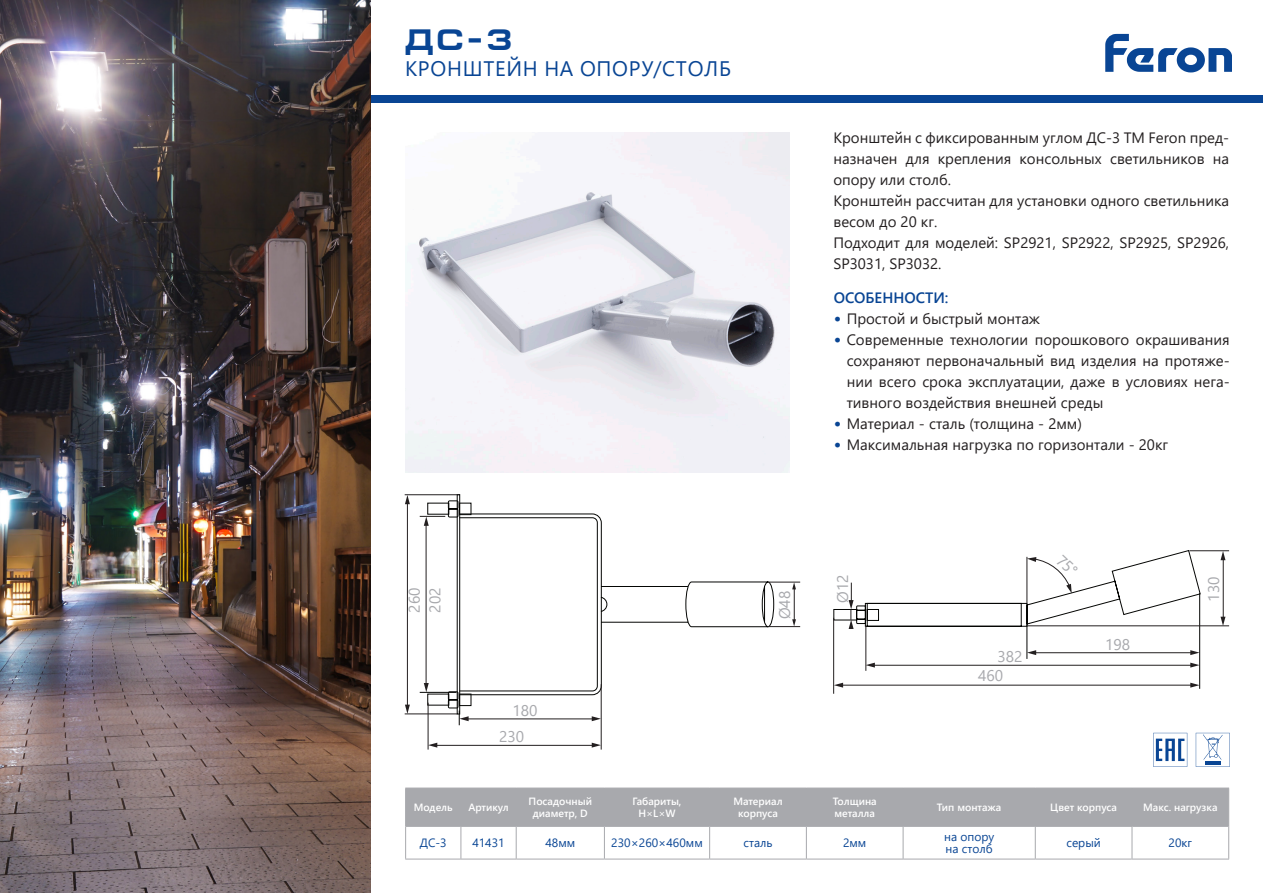
<style>
.page{position:relative;width:1263px;height:893px;background:#fff}
.page>*{position:absolute;margin:0;border:0;box-sizing:border-box;transform-origin:0 0}
.t1{font:700 30px "Europe Ext";color:#094594}
.t2{font:21px "Segoe UI";letter-spacing:.035em;color:#094594}
.t3{font:15.45px/26.1px "Segoe UI";color:#a8a9ad}
.t4{font:15px/21px "Segoe UI";color:#231f20;text-align:justify}
.t5{font:600 15px "Segoe UI";color:#094594}
.t6{font:12px "Segoe UI";color:#094594}
.t7{font:600 10.5px/12px "Segoe UI";color:#fff;text-align:center}
.s1{font-weight:700;font-size:18px;color:#094594}
.s2{font-weight:400}
</style>
<div class="page">
<div style="left:371px;top:95px;width:892px;height:7px;background:#094594"></div>
<svg style="left:1153px;top:733px;width:34px;height:34px"></svg>
<svg style="left:1196px;top:733px;width:34px;height:34px"></svg>
<img style="left:405px;top:132px;width:385px;height:340px">
<img style="left:0;top:0;width:371px;height:893px">
<div style="left:406px;top:789px;width:822px;height:37px;background:#a8a9ad"></div>
<hr style="left:405px;top:788px;width:56px;height:1px;background:#a8a9ad">
<hr style="left:405px;top:788px;width:1px;height:38px;background:#a8a9ad">
<hr style="left:461px;top:788px;width:55px;height:1px;background:#a8a9ad">
<hr style="left:460px;top:788px;width:1px;height:38px;background:#a8a9ad">
<hr style="left:516px;top:788px;width:88px;height:1px;background:#a8a9ad">
<hr style="left:516px;top:788px;width:1px;height:38px;background:#a8a9ad">
<hr style="left:604px;top:788px;width:106px;height:1px;background:#a8a9ad">
<hr style="left:604px;top:788px;width:1px;height:38px;background:#a8a9ad">
<hr style="left:710px;top:788px;width:96px;height:1px;background:#a8a9ad">
<hr style="left:709px;top:788px;width:1px;height:38px;background:#a8a9ad">
<hr style="left:806px;top:788px;width:97px;height:1px;background:#a8a9ad">
<hr style="left:806px;top:788px;width:1px;height:38px;background:#a8a9ad">
<hr style="left:903px;top:788px;width:132px;height:1px;background:#a8a9ad">
<hr style="left:903px;top:788px;width:1px;height:38px;background:#a8a9ad">
<hr style="left:1035px;top:788px;width:97px;height:1px;background:#a8a9ad">
<hr style="left:1035px;top:788px;width:1px;height:38px;background:#a8a9ad">
<hr style="left:1132px;top:788px;width:97px;height:1px;background:#a8a9ad">
<hr style="left:1131px;top:788px;width:1px;height:38px;background:#a8a9ad">
<hr style="left:1228px;top:788px;width:1px;height:38px;background:#a8a9ad">
<hr style="left:406px;top:826px;width:55px;height:1px;background:#a8a9ad">
<hr style="left:461px;top:826px;width:55px;height:1px;background:#a8a9ad">
<hr style="left:516px;top:826px;width:88px;height:1px;background:#a8a9ad">
<hr style="left:604px;top:826px;width:106px;height:1px;background:#a8a9ad">
<hr style="left:710px;top:826px;width:96px;height:1px;background:#a8a9ad">
<hr style="left:806px;top:826px;width:97px;height:1px;background:#a8a9ad">
<hr style="left:903px;top:826px;width:132px;height:1px;background:#a8a9ad">
<hr style="left:1132px;top:826px;width:96px;height:1px;background:#a8a9ad">
<hr style="left:1036px;top:859px;width:95px;height:1px;background:#a8a9ad">
<hr style="left:405px;top:826px;width:1px;height:33px;background:#a8a9ad">
<hr style="left:460px;top:827px;width:1px;height:32px;background:#a8a9ad">
<hr style="left:516px;top:827px;width:1px;height:32px;background:#a8a9ad">
<hr style="left:604px;top:827px;width:1px;height:32px;background:#a8a9ad">
<hr style="left:709px;top:827px;width:1px;height:32px;background:#a8a9ad">
<hr style="left:806px;top:827px;width:1px;height:32px;background:#a8a9ad">
<hr style="left:903px;top:827px;width:1px;height:32px;background:#a8a9ad">
<hr style="left:1035px;top:826px;width:97px;height:1px;background:#a8a9ad">
<hr style="left:1035px;top:827px;width:1px;height:32px;background:#a8a9ad">
<hr style="left:1131px;top:827px;width:1px;height:32px;background:#a8a9ad">
<hr style="left:1228px;top:826px;width:1px;height:33px;background:#a8a9ad">
<hr style="left:405px;top:859px;width:56px;height:1px;background:#a8a9ad">
<hr style="left:461px;top:859px;width:55px;height:1px;background:#a8a9ad">
<hr style="left:516px;top:859px;width:88px;height:1px;background:#a8a9ad">
<hr style="left:604px;top:859px;width:106px;height:1px;background:#a8a9ad">
<hr style="left:710px;top:859px;width:96px;height:1px;background:#a8a9ad">
<hr style="left:806px;top:859px;width:97px;height:1px;background:#a8a9ad">
<hr style="left:903px;top:859px;width:133px;height:1px;background:#a8a9ad">
<hr style="left:1131px;top:859px;width:98px;height:1px;background:#a8a9ad">
<svg style="left:1105px;top:34px;width:127px;height:38px"></svg>
<hr style="left:1027px;top:625px;width:1px;height:34px;background:#040503">
<hr style="left:866px;top:625px;width:1px;height:46px;background:#231f20">
<hr style="left:1034px;top:652px;width:158px;height:1px;background:#231f20">
<svg style="left:1190px;top:650px;width:9px;height:5px"></svg>
<svg style="left:1027px;top:650px;width:9px;height:5px"></svg>
<hr style="left:873px;top:665px;width:319px;height:1px;background:#231f20">
<svg style="left:1190px;top:663px;width:9px;height:5px"></svg>
<svg style="left:866px;top:663px;width:9px;height:5px"></svg>
<hr style="left:1199px;top:593px;width:1px;height:96px;background:#040503">
<hr style="left:1223px;top:558px;width:1px;height:60px;background:#231f20">
<svg style="left:1220px;top:617px;width:5px;height:9px"></svg>
<svg style="left:1220px;top:551px;width:5px;height:9px"></svg>
<hr style="left:1027px;top:626px;width:202px;height:1px;background:#231f20">
<hr style="left:1189px;top:550px;width:40px;height:1px;background:#231f20">
<hr style="left:833px;top:618px;width:1px;height:76px;background:#231f20">
<hr style="left:841px;top:685px;width:351px;height:1px;background:#231f20">
<svg style="left:1190px;top:683px;width:9px;height:5px"></svg>
<svg style="left:834px;top:683px;width:9px;height:5px"></svg>
<div style="left:457px;top:494px;width:3px;height:220px;border:1px solid #040503"></div>
<hr style="left:436px;top:745px;width:157px;height:1px;background:#231f20">
<svg style="left:592px;top:743px;width:9px;height:5px"></svg>
<svg style="left:429px;top:743px;width:8px;height:5px"></svg>
<hr style="left:601px;top:684px;width:1px;height:66px;background:#231f20">
<hr style="left:428px;top:703px;width:1px;height:47px;background:#231f20">
<svg style="left:420px;top:500px;width:354px;height:225px"></svg>
<hr style="left:405px;top:494px;width:54px;height:1px;background:#231f20">
<hr style="left:405px;top:714px;width:52px;height:1px;background:#231f20">
<hr style="left:407px;top:502px;width:1px;height:204px;background:#231f20">
<svg style="left:405px;top:495px;width:5px;height:9px"></svg>
<svg style="left:405px;top:705px;width:5px;height:9px"></svg>
<hr style="left:794px;top:588px;width:1px;height:33px;background:#231f20">
<svg style="left:792px;top:619px;width:4px;height:7px"></svg>
<svg style="left:792px;top:583px;width:4px;height:6px"></svg>
<hr style="left:768px;top:626px;width:32px;height:1px;background:#231f20">
<hr style="left:768px;top:582px;width:32px;height:1px;background:#231f20">
<svg style="left:833px;top:550px;width:368px;height:79px"></svg>
<p class="t1" style="left:405px;top:24px;width:109px">ДС-3</p>
<p class="t2" style="left:405px;top:49px;width:328px">КРОНШТЕЙН НА ОПОРУ/СТОЛБ</p>
<p class="t4" style="left:833px;top:126px;width:397px">Кронштейн с фиксированным углом ДС-3 ТМ Feron пред&shy;назначен для крепления консольных светильников на опору или столб.</p>
<p class="t4" style="left:833px;top:189px;width:397px">Кронштейн рассчитан для установки одного светильника весом до 20 кг.</p>
<p class="t4" style="left:833px;top:231px;width:397px">Подходит для моделей: SP2921, SP2922, SP2925, SP2926,<br>SP3031, SP3032.</p>
<p class="t5" style="left:834px;top:283px;width:116px">ОСОБЕННОСТИ:</p>
<p class="t4" style="left:834px;top:306px;width:208px"><span class="s1">•</span> Простой и быстрый монтаж</p>
<p class="t4" style="left:847px;top:327px;width:385px;text-indent:-13px"><span class="s1">•</span> Современные технологии порошкового окрашивания сохраняют первоначальный вид изделия на протяже&shy;нии всего срока эксплуатации, даже в условиях нега&shy;тивного воздействия внешней среды</p>
<p class="t4" style="left:834px;top:411px;width:250px"><span class="s1">•</span> Материал - сталь (толщина - 2мм)</p>
<p class="t4" style="left:834px;top:432px;width:336px"><span class="s1">•</span> Максимальная нагрузка по горизонтали - 20кг</p>
<p class="t3" style="left:402px;top:613px;width:26px;line-height:20.7px;rotate:-90deg">260<br>202</p>
<p class="t3" style="left:770px;top:619px;width:30px;rotate:-90deg">Ø48</p>
<p class="t3" style="left:499px;top:696px;width:40px;text-indent:13px">180<br>230</p>
<p class="t3" style="left:828px;top:602px;width:30px;rotate:-90deg">Ø12</p>
<p class="t3" style="left:997px;top:642px;width:26px">382</p>
<p class="t3" style="left:978px;top:661px;width:26px">460</p>
<p class="t3" style="left:1105px;top:630px;width:26px">198</p>
<p class="t3" style="left:1199px;top:602px;width:26px;rotate:-90deg">130</p>
<p class="t7" style="left:414px;top:800px;width:40px">Модель</p>
<p class="t7" style="left:468px;top:800px;width:42px">Артикул</p>
<p class="t7" style="left:529px;top:794px;width:65px">Посадочный диаметр, D</p>
<p class="t7" style="left:632px;top:794px;width:50px">Габариты,</p>
<p class="t7" style="left:638px;top:806px;width:39px">H<span class="s2">×</span>L<span class="s2">×</span>W</p>
<p class="t7" style="left:733px;top:794px;width:51px">Материал корпуса</p>
<p class="t7" style="left:833px;top:794px;width:46px;text-align:left">Толщина металла</p>
<p class="t7" style="left:937px;top:800px;width:66px">Тип монтажа</p>
<p class="t7" style="left:1050px;top:800px;width:68px">Цвет корпуса</p>
<p class="t7" style="left:1143px;top:800px;width:76px">Макс. нагрузка</p>
<p class="t6" style="left:420px;top:831px;width:29px">ДС-3</p>
<p class="t6" style="left:472px;top:831px;width:34px">41431</p>
<p class="t6" style="left:545px;top:831px;width:31px">48мм</p>
<p class="t6" style="left:611px;top:831px;width:93px">230×260×460мм</p>
<p class="t6" style="left:743px;top:831px;width:30px">сталь</p>
<p class="t6" style="left:843px;top:831px;width:25px">2мм</p>
<p class="t6" style="left:944px;top:825px;width:52px">на опору</p>
<p class="t6" style="left:946px;top:837px;width:49px">на столб</p>
<p class="t6" style="left:1066px;top:831px;width:36px">серый</p>
<p class="t6" style="left:1168px;top:831px;width:25px">20кг</p>
</div>
